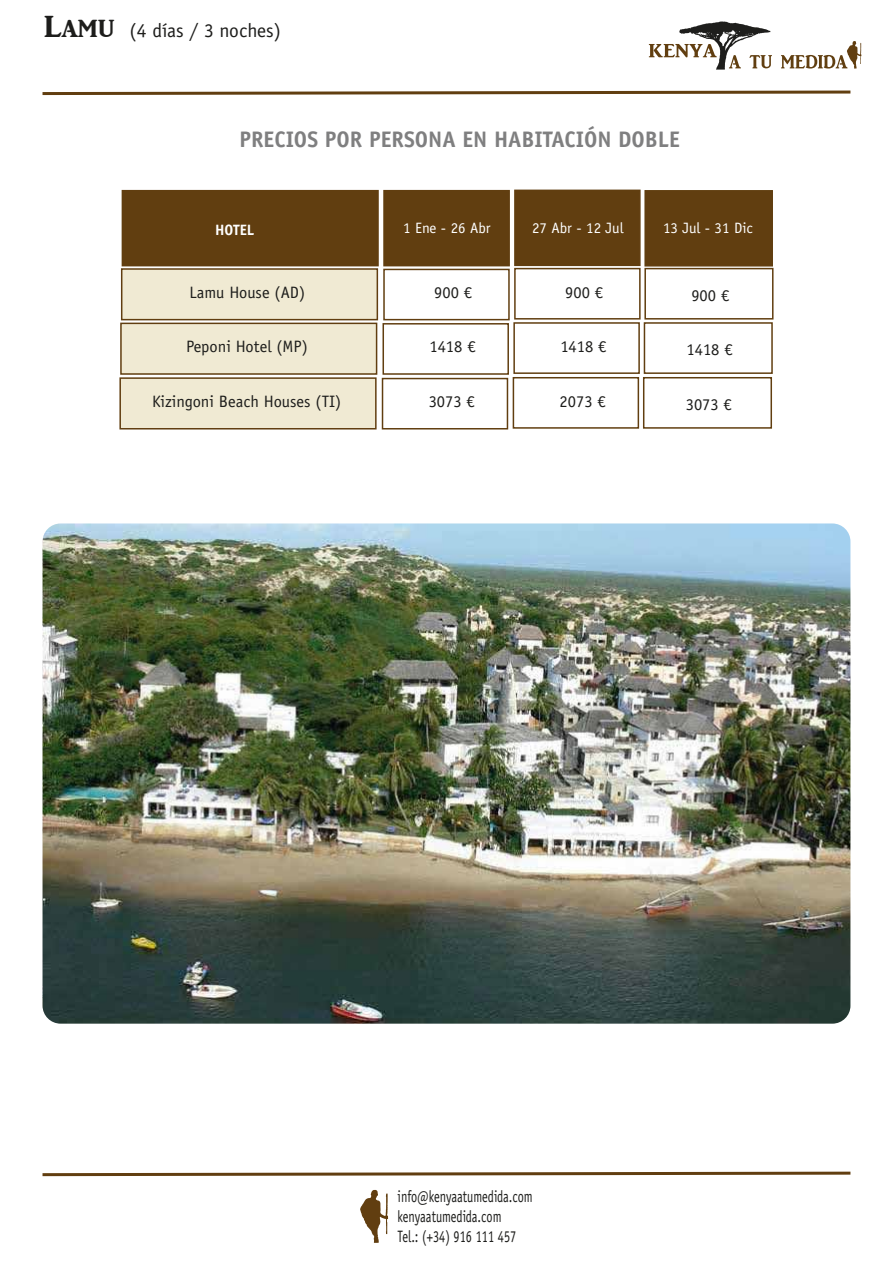
<style>
.page{position:relative;width:893px;height:1263px;background:#fff}
.page>*{position:absolute;margin:0;border:0;box-sizing:border-box;transform-origin:0 0}
.t1{font:700 22.5px "Officina Sans Std";color:#7f7f80}
.t2{font:19.5px "Officina Sans Std";color:#1d1d1b}
.t3{font:16.5px "Officina Sans Std";color:#1d1d1b}
.t4{font:16.5px/19.8px "Officina Sans Std";color:#1d1d1b;scale:.75 1}
.t5{font:15px "Officina Sans Std";color:#fff}
.t6{font:700 15px "Officina Sans Std";color:#fff}
.s1{font-family:"ARJULIAN";font-size:31.5px}
</style>
<div class="page">
<svg style="left:42px;top:1171px;width:809px;height:6px"></svg>
<svg style="left:42px;top:90px;width:809px;height:6px"></svg>
<svg style="left:649px;top:21px;width:123px;height:49px"></svg>
<svg style="left:781px;top:41px;width:80px;height:28px"></svg>
<div style="left:644px;top:190px;width:129px;height:77px;background:#613e10;border:2px solid #613e10"></div>
<div style="left:514px;top:190px;width:127px;height:76px;background:#613e10;border:2px solid #613e10"></div>
<div style="left:644px;top:268px;width:129px;height:52px;background:#fff;border:2px solid #613e10"></div>
<div style="left:514px;top:268px;width:127px;height:52px;background:#fff;border:2px solid #613e10"></div>
<div style="left:383px;top:190px;width:127px;height:76px;background:#613e10;border:2px solid #613e10"></div>
<div style="left:383px;top:269px;width:127px;height:51px;background:#fff;border:2px solid #613e10"></div>
<div style="left:122px;top:190px;width:257px;height:76px;background:#613e10"></div>
<div style="left:121px;top:268px;width:257px;height:52px;background:#f0ead3;border:2px solid #613e10"></div>
<div style="left:644px;top:322px;width:129px;height:52px;background:#fff;border:2px solid #613e10"></div>
<div style="left:513px;top:322px;width:127px;height:52px;background:#fff;border:2px solid #613e10"></div>
<div style="left:382px;top:323px;width:127px;height:52px;background:#fff;border:2px solid #613e10"></div>
<div style="left:120px;top:323px;width:257px;height:52px;background:#f0ead3;border:2px solid #613e10"></div>
<div style="left:643px;top:377px;width:129px;height:52px;background:#fff;border:2px solid #613e10"></div>
<div style="left:513px;top:377px;width:126px;height:52px;background:#fff;border:2px solid #613e10"></div>
<div style="left:382px;top:378px;width:126px;height:51px;background:#fff;border:2px solid #613e10"></div>
<div style="left:119px;top:377px;width:258px;height:52px;background:#f0ead3;border:2px solid #613e10"></div>
<img style="left:43px;top:523px;width:807px;height:501px">
<svg style="left:360px;top:1190px;width:28px;height:53px"></svg>
<p class="t2" style="left:44px;top:19px;width:238px"><span class="s1">Lamu</span> (4 días / 3 noches)</p>
<h1 class="t1" style="left:239px;top:126px;width:442px">PRECIOS POR PERSONA EN HABITACIÓN DOBLE</h1>
<p class="t6" style="left:215px;top:221px;width:41px">HOTEL</p>
<p class="t5" style="left:403px;top:219px;width:89px">1 Ene - 26 Abr</p>
<p class="t5" style="left:532px;top:219px;width:93px">27 Abr - 12 Jul</p>
<p class="t5" style="left:663px;top:219px;width:91px">13 Jul - 31 Dic</p>
<p class="t3" style="left:190px;top:282px;width:117px">Lamu House (AD)</p>
<p class="t3" style="left:186px;top:337px;width:123px">Peponi Hotel (MP)</p>
<p class="t3" style="left:429px;top:337px;width:48px">1418 €</p>
<p class="t3" style="left:560px;top:337px;width:48px">1418 €</p>
<p class="t3" style="left:686px;top:340px;width:48px">1418 €</p>
<p class="t3" style="left:152px;top:392px;width:191px">Kizingoni Beach Houses (TI)</p>
<p class="t3" style="left:429px;top:392px;width:48px">3073 €</p>
<p class="t3" style="left:560px;top:392px;width:48px">2073 €</p>
<p class="t3" style="left:686px;top:394px;width:48px">3073 €</p>
<p class="t3" style="left:434px;top:282px;width:39px">900 €</p>
<p class="t3" style="left:565px;top:282px;width:39px">900 €</p>
<p class="t3" style="left:691px;top:285px;width:39px">900 €</p>
<p class="t4" style="left:398px;top:1187px;width:182px">info@kenyaatumedida.com kenyaatumedida.com<br>Tel.: (+34) 916 111 457</p>
</div>
